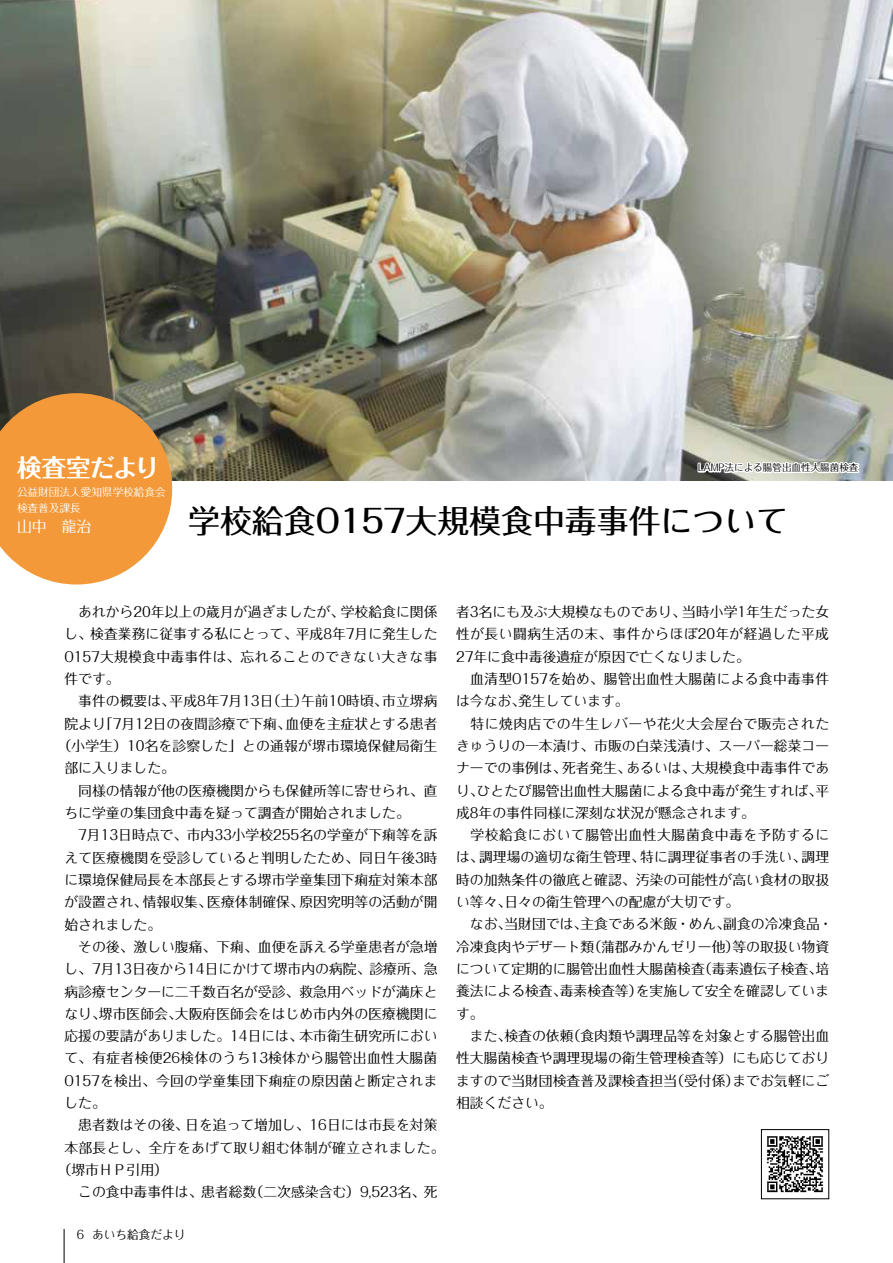
<style>
.page{position:relative;width:893px;height:1263px;background:#fff}
.page>*{position:absolute;margin:0;border:0;box-sizing:border-box;transform-origin:0 0}
.t1{font:500 31.95px "Folk Pro";color:#000}
.t2{font:700 24.45px "Folk Pro";letter-spacing:-.015em;color:#fff}
.t3{font:14.85px "Folk Pro";color:#fff}
.t4{font:13.8px/22.4px "Folk Pro";color:#000}
.t5{font:13.8px "Folk Pro";letter-spacing:.02em;color:#000}
.t6{font:13.8px "Folk Pro";letter-spacing:.025em;color:#000}
.t7{font:11.7px "Folk Pro";color:#000}
.t8{font:10.65px/15.9px "Folk Pro";color:#fff}
.t9{font:9.6px "Folk Pro";color:#000}
</style>
<div class="page">
<img style="left:0;top:0;width:893px;height:480px">
<hr style="left:64px;top:1229px;width:1px;height:34px;background:#000">
<svg style="left:0;top:393px;width:172px;height:191px;background:#e79c4b"></svg>
<img style="left:766px;top:1136px;width:58px;height:57px">
<div style="left:761px;top:1129px;width:68px;height:70px;border:1px solid #000"></div>
<svg style="left:696px;top:438px;width:166px;height:43px"></svg>
<h2 class="t2" style="left:17px;top:447px;width:144px">検査室だより</h2>
<p class="t8" style="left:17px;top:483px;width:150px">公益財団法人愛知県学校給食会検査普及課長</p>
<p class="t3" style="left:17px;top:514px;width:76px">山中　龍治</p>
<p class="t9" style="left:698px;top:459px;width:162px">LAMP法による腸管出血性大腸菌検査</p>
<h1 class="t1" style="left:188px;top:494px;width:601px">学校給食O157大規模食中毒事件について</h1>
<p class="t4" style="left:64px;top:599px;width:375px">　あれから20年以上の歳月が過ぎましたが、学校給食に関係</p>
<p class="t4" style="left:64px;top:621px;width:375px">し、検査業務に従事する私にとって、平成8年7月に発生した</p>
<p class="t5" style="left:64px;top:645px;width:375px">O157大規模食中毒事件は、忘れることのできない大きな事</p>
<p class="t4" style="left:64px;top:666px;width:57px">件です。</p>
<p class="t4" style="left:64px;top:688px;width:375px">　事件の概要は、平成8年7月13日（土）午前10時頃、市立堺病</p>
<p class="t4" style="left:64px;top:710px;width:375px">院より「7月12日の夜間診療で下痢、血便を主症状とする患者</p>
<p class="t4" style="left:58px;top:733px;width:382px">（小学生）10名を診察した」との通報が堺市環境保健局衛生</p>
<p class="t4" style="left:64px;top:755px;width:112px">部に入りました。</p>
<p class="t4" style="left:64px;top:777px;width:375px">　同様の情報が他の医療機関からも保健所等に寄せられ、直</p>
<p class="t4" style="left:64px;top:800px;width:347px">ちに学童の集団食中毒を疑って調査が開始されました。</p>
<p class="t4" style="left:64px;top:822px;width:375px">　7月13日時点で、市内33小学校255名の学童が下痢等を訴</p>
<p class="t4" style="left:64px;top:844px;width:375px">えて医療機関を受診していると判明したため、同日午後3時</p>
<p class="t4" style="left:64px;top:866px;width:375px">に環境保健局長を本部長とする堺市学童集団下痢症対策本部</p>
<p class="t4" style="left:64px;top:889px;width:375px">が設置され、情報収集、医療体制確保、原因究明等の活動が開</p>
<p class="t4" style="left:64px;top:911px;width:98px">始されました。</p>
<p class="t4" style="left:64px;top:933px;width:375px">　その後、激しい腹痛、下痢、血便を訴える学童患者が急増</p>
<p class="t4" style="left:64px;top:956px;width:375px">し、7月13日夜から14日にかけて堺市内の病院、診療所、急</p>
<p class="t4" style="left:64px;top:978px;width:375px">病診療センターに二千数百名が受診、救急用ベッドが満床と</p>
<p class="t4" style="left:64px;top:1000px;width:375px">なり、堺市医師会、大阪府医師会をはじめ市内外の医療機関に</p>
<p class="t4" style="left:64px;top:1023px;width:375px">応援の要請がありました。14日には、本市衛生研究所におい</p>
<p class="t6" style="left:64px;top:1046px;width:374px">て、有症者検便26検体のうち13検体から腸管出血性大腸菌</p>
<p class="t5" style="left:64px;top:1069px;width:375px">O157を検出、今回の学童集団下痢症の原因菌と断定されま</p>
<p class="t4" style="left:64px;top:1090px;width:43px">した。</p>
<p class="t4" style="left:64px;top:1112px;width:375px">　患者数はその後、日を追って増加し、16日には市長を対策</p>
<p class="t5" style="left:64px;top:1136px;width:382px">本部長とし、全庁をあげて取り組む体制が確立されました。</p>
<p class="t4" style="left:58px;top:1157px;width:112px">（堺市ＨＰ引用）</p>
<p class="t4" style="left:64px;top:1179px;width:375px">　この食中毒事件は、患者総数（二次感染含む）9,523名、死</p>
<p class="t7" style="left:77px;top:1225px;width:110px">6 あいち給食だより</p>
<p class="t4" style="left:456px;top:599px;width:378px">者3名にも及ぶ大規模なものであり、当時小学1年生だった女性が長い闘病生活の末、事件からほぼ20年が経過した平成<br>27年に食中毒後遺症が原因で亡くなりました。<br>　血清型O157を始め、腸管出血性大腸菌による食中毒事件は今なお、発生しています。<br>　特に焼肉店での牛生レバーや花火大会屋台で販売されたきゅうりの一本漬け、市販の白菜浅漬け、スーパー総菜コーナーでの事例は、死者発生、あるいは、大規模食中毒事件であり、ひとたび腸管出血性大腸菌による食中毒が発生すれば、平成8年の事件同様に深刻な状況が懸念されます。<br>　学校給食において腸管出血性大腸菌食中毒を予防するには、調理場の適切な衛生管理、特に調理従事者の手洗い、調理時の加熱条件の徹底と確認、汚染の可能性が高い食材の取扱い等々、日々の衛生管理への配慮が大切です。<br>　なお、当財団では、主食である米飯・めん、副食の冷凍食品・冷凍食肉やデザート類（蒲郡みかんゼリー他）等の取扱い物資について定期的に腸管出血性大腸菌検査（毒素遺伝子検査、培養法による検査、毒素検査等）を実施して安全を確認しています。<br>　また、検査の依頼（食肉類や調理品等を対象とする腸管出血性大腸菌検査や調理現場の衛生管理検査等）にも応じておりますので当財団検査普及課検査担当（受付係）までお気軽にご相談ください。</p>
</div>
